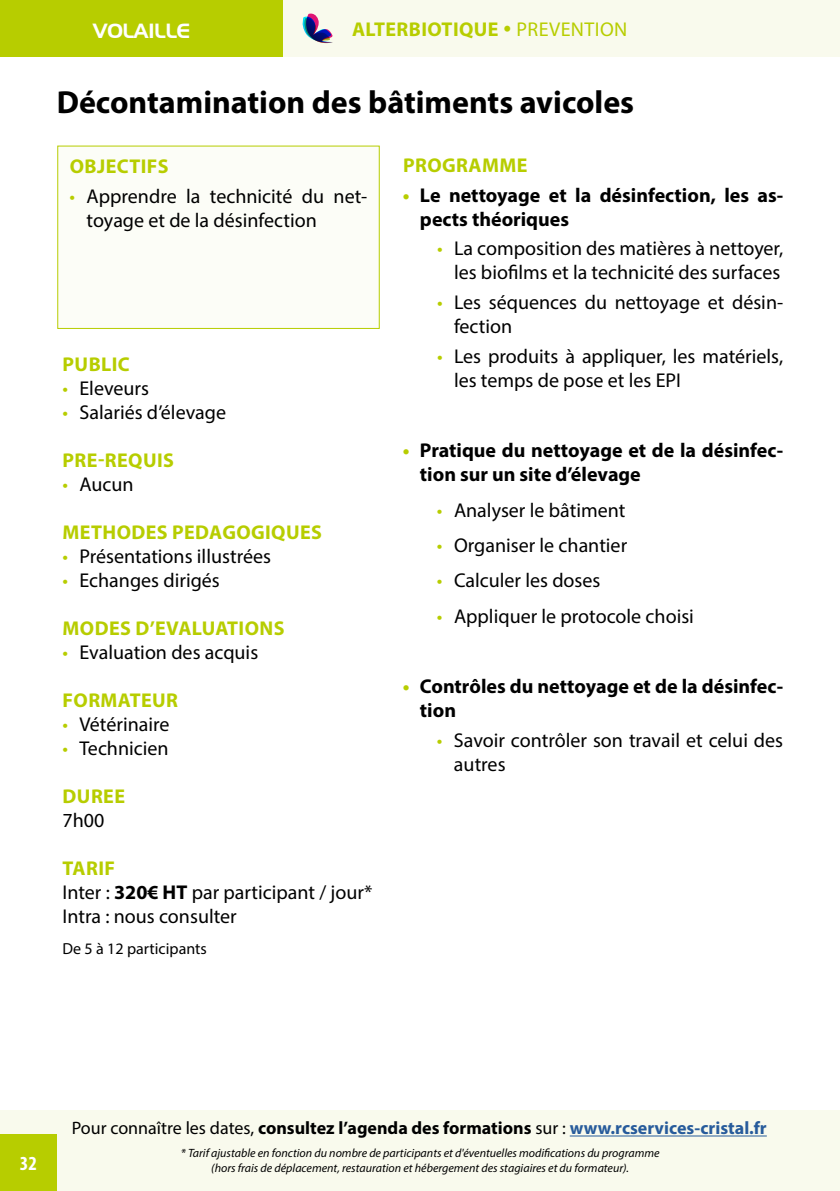
<style>
.page{position:relative;width:840px;height:1191px;background:#fff}
.page>*{position:absolute;margin:0;border:0;box-sizing:border-box;transform-origin:0 0}
.t1{font:700 32px "Myriad Pro";color:#000}
.t2{font:20px/24px "Myriad Pro";color:#000}
.t3{font:700 20px/24px "Myriad Pro";color:#000}
.t4{font:700 20px "Myriad Pro";letter-spacing:.02em;color:#b7cd00}
.t5{font:20px "Aero Regular SWFTE";color:#fff}
.t6{font:700 condensed 20px "Myriad Pro";color:#fff}
.t7{font:700 18px "Myriad Pro";color:#000}
.t8{font:16px "Myriad Pro";color:#000}
.t9{font:italic 12px/14.4px "Myriad Pro";color:#000;text-align:center}
.s1{font-weight:400}
.s2{color:#b7cd00}
.s3{font-weight:700;color:#b7cd00}
.s4{font-weight:700}
.s5{color:#275b9b}
</style>
<div class="page">
<div style="left:0;top:1110px;width:839px;height:81px;background:#f9faed"></div>
<div style="left:0;top:0;width:283px;height:57px;background:#b7cd00"></div>
<div style="left:0;top:1134px;width:57px;height:57px;background:#b7cd00"></div>
<hr style="left:569px;top:1135px;width:197px;height:1px;background:#275b9b">
<div style="left:283px;top:0;width:556px;height:57px;background:#f9faed"></div>
<div style="left:58px;top:146px;width:321px;height:182px;background:#fcfdf7"></div>
<div style="left:57px;top:146px;width:322px;height:183px;border:1px solid #b7cd00"></div>
<svg style="left:302px;top:14px;width:31px;height:30px"></svg>
<p class="t5" style="left:93px;top:19px;width:99px">VOLAILLE</p>
<p class="t4" style="left:352px;top:16px;width:277px">ALTERBIOTIQUE • <span class="s1">PREVENTION</span></p>
<h1 class="t1" style="left:57px;top:82px;width:578px">Décontamination des bâtiments avicoles</h1>
<p class="t4" style="left:70px;top:153px;width:100px">OBJECTIFS</p>
<p class="t2" style="left:87px;top:183px;width:282px;text-indent:-17px"><span class="s2">•</span> Apprendre la technicité du net&shy;toyage et de la désinfection</p>
<p class="t4" style="left:63px;top:351px;width:69px">PUBLIC</p>
<p class="t2" style="left:62px;top:376px;width:88px"><span class="s2">•</span> Eleveurs</p>
<p class="t2" style="left:62px;top:400px;width:165px"><span class="s2">•</span> Salariés d’élevage</p>
<p class="t4" style="left:63px;top:447px;width:113px">PRE-REQUIS</p>
<p class="t2" style="left:62px;top:472px;width:73px"><span class="s2">•</span> Aucun</p>
<p class="t4" style="left:63px;top:519px;width:261px">METHODES PEDAGOGIQUES</p>
<p class="t2" style="left:62px;top:544px;width:210px"><span class="s2">•</span> Présentations illustrées</p>
<p class="t2" style="left:62px;top:568px;width:159px"><span class="s2">•</span> Echanges dirigés</p>
<p class="t4" style="left:63px;top:615px;width:223px">MODES D’EVALUATIONS</p>
<p class="t2" style="left:62px;top:640px;width:197px"><span class="s2">•</span> Evaluation des acquis</p>
<p class="t4" style="left:63px;top:687px;width:117px">FORMATEUR</p>
<p class="t2" style="left:62px;top:712px;width:109px"><span class="s2">•</span> Vétérinaire</p>
<p class="t2" style="left:62px;top:736px;width:108px"><span class="s2">•</span> Technicien</p>
<p class="t4" style="left:63px;top:783px;width:64px">DUREE</p>
<p class="t2" style="left:62px;top:808px;width:43px">7h00</p>
<p class="t2" style="left:62px;top:856px;width:311px"><span class="s3">TARIF<br></span>Inter : <span class="s4">320€ HT</span> par participant / jour*<br>Intra : nous consulter</p>
<p class="t8" style="left:62px;top:938px;width:146px">De 5 à 12 participants</p>
<p class="t4" style="left:403px;top:152px;width:126px">PROGRAMME</p>
<p class="t3" style="left:420px;top:182px;width:364px;text-indent:-17px"><span class="s2">•</span> Le nettoyage et la désinfection, les as&shy;pects théoriques</p>
<p class="t2" style="left:437px;top:236px;width:347px;text-align:right"><span class="s2">•</span> La composition des matières à nettoyer, les biofilms et la technicité des surfaces</p>
<p class="t2" style="left:454px;top:290px;width:330px;text-indent:-17px"><span class="s2">•</span> Les séquences du nettoyage et désin&shy;fection</p>
<p class="t2" style="left:454px;top:343px;width:330px;text-indent:-17px"><span class="s2">•</span> Les produits à appliquer, les matériels, les temps de pose et les EPI</p>
<p class="t3" style="left:419px;top:438px;width:364px;text-indent:-17px"><span class="s2">•</span> Pratique du nettoyage et de la désinfec&shy;tion sur un site d’élevage</p>
<p class="t2" style="left:436px;top:497px;width:190px"><span class="s2">•</span> Analyser le bâtiment</p>
<p class="t2" style="left:436px;top:533px;width:192px"><span class="s2">•</span> Organiser le chantier</p>
<p class="t2" style="left:436px;top:568px;width:165px"><span class="s2">•</span> Calculer les doses</p>
<p class="t2" style="left:436px;top:604px;width:258px"><span class="s2">•</span> Appliquer le protocole choisi</p>
<p class="t3" style="left:419px;top:674px;width:364px;text-indent:-17px"><span class="s2">•</span> Contrôles du nettoyage et de la désinfec&shy;tion</p>
<p class="t2" style="left:453px;top:728px;width:330px;text-indent:-17px"><span class="s2">•</span> Savoir contrôler son travail et celui des autres</p>
<p class="t7" style="left:72px;top:1116px;width:696px"><span class="s1">Pour connaître les dates,</span> consultez l’agenda des formations <span class="s1">sur :</span> <span class="s5">www.rcservices-cristal.fr</span></p>
<p class="t6" style="left:20px;top:1151px;width:19px">32</p>
<p class="t9" style="left:181px;top:1145px;width:480px">* Tarif ajustable en fonction du nombre de participants et d'éventuelles modifications du programme (hors frais de déplacement, restauration et hébergement des stagiaires et du formateur).</p>
</div>
